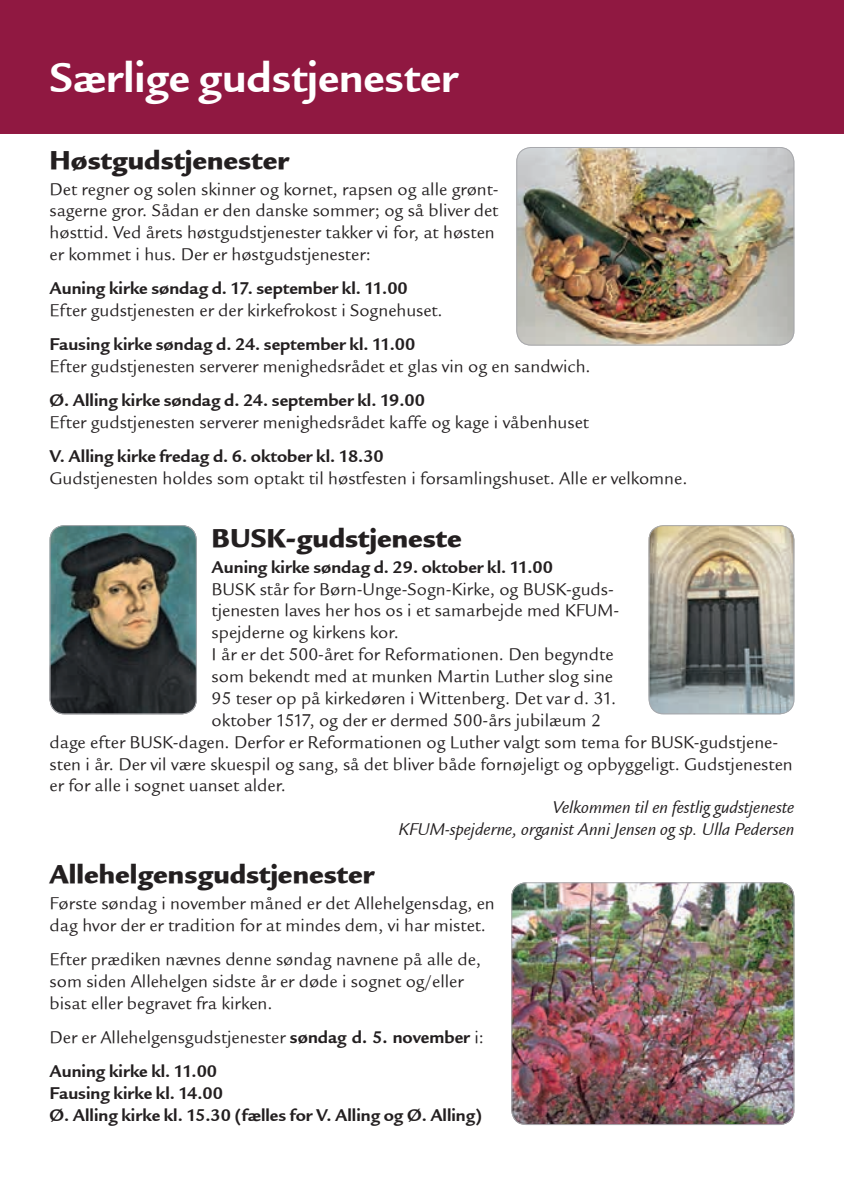
<style>
.page{position:relative;width:844px;height:1191px;background:#fff}
.page>*{position:absolute;margin:0;border:0;box-sizing:border-box;transform-origin:0 0}
.t1{font:45.5px "Legacy Sans ITCTT Bold";color:#fff}
.t2{font:28px "Legacy Sans Md ITCTT Ultra";color:#231f20}
.t3{font:18.38px/21.9px "Legacy Sans ITCTT Book";color:#231f20}
.t4{font:18.38px/21.9px "Legacy Sans ITCTT Bold";color:#231f20}
.t5{font:italic 18.38px/21.9px "Legacy Sans ITCTT Book";color:#231f20;text-align:right}
.s1{font-family:"Legacy Sans";font-weight:700}
</style>
<div class="page">
<div style="left:0;top:0;width:843px;height:134px;background:#901841"></div>
<img style="left:650px;top:525px;width:144px;height:189px">
<div style="left:648px;top:525px;width:146px;height:189px;border:1px solid #a8a9ad;border-radius:14px"></div>
<img style="left:513px;top:882px;width:281px;height:243px">
<div style="left:511px;top:882px;width:283px;height:243px;border:1px solid #a8a9ad;border-radius:14px"></div>
<img style="left:50px;top:525px;width:147px;height:189px">
<div style="left:50px;top:525px;width:147px;height:189px;border:1px solid #a8a9ad;border-radius:14px"></div>
<img style="left:516px;top:147px;width:278px;height:198px">
<div style="left:516px;top:147px;width:278px;height:198px;border:1px solid #a8a9ad;border-radius:14px"></div>
<h1 class="t1" style="left:50px;top:51px;width:410px">Særlige gudstjenester</h1>
<h2 class="t2" style="left:50px;top:143px;width:241px">Høstgudstjenester</h2>
<p class="t3" style="left:50px;top:178px;width:450px">Det regner og solen skinner og kornet, rapsen og alle grønt&shy;sagerne gror. Sådan er den danske sommer; og så bliver det høsttid. Ved årets høstgudstjenester takker vi for, at høsten er kommet i hus. Der er høstgudstjenester:</p>
<p class="t4" style="left:50px;top:278px;width:359px">Auning kirke søndag d. 17. september kl. 11.00</p>
<p class="t3" style="left:50px;top:300px;width:394px">Efter gudstjenesten er der kirkefrokost i Sognehuset.</p>
<p class="t4" style="left:50px;top:334px;width:367px">Fausing kirke søndag d. 24. september kl. 11.00</p>
<p class="t3" style="left:50px;top:356px;width:542px">Efter gudstjenesten serverer menighedsrådet et glas vin og en sandwich.</p>
<p class="t4" style="left:50px;top:390px;width:376px">Ø. Alling kirke søndag d. 24. september kl. 19.00</p>
<p class="t3" style="left:50px;top:411px;width:540px">Efter gudstjenesten serverer menighedsrådet kaffe og kage i våbenhuset</p>
<p class="t4" style="left:50px;top:446px;width:335px">V. Alling kirke fredag d. 6. oktober kl. 18.30</p>
<p class="t3" style="left:50px;top:467px;width:639px">Gudstjenesten holdes som optakt til høstfesten i forsamlingshuset. Alle er velkomne.</p>
<h2 class="t2" style="left:211px;top:521px;width:252px">BUSK-gudstjeneste</h2>
<p class="t4" style="left:211px;top:556px;width:343px">Auning kirke søndag d. 29. oktober kl. 11.00</p>
<p class="t3" style="left:211px;top:578px;width:403px">BUSK står for Børn-Unge-Sogn-Kirke, og BUSK-guds-</p>
<p class="t3" style="left:211px;top:600px;width:409px">tjenesten laves her hos os i et samarbejde med KFUM-</p>
<p class="t3" style="left:211px;top:622px;width:188px">spejderne og kirkens kor.</p>
<p class="t3" style="left:211px;top:643px;width:403px">I år er det 500-året for Reformationen. Den begyndte</p>
<p class="t3" style="left:211px;top:665px;width:403px">som bekendt med at munken Martin Luther slog sine</p>
<p class="t3" style="left:211px;top:687px;width:406px">95 teser op på kirkedøren i Wittenberg. Det var d. 31.</p>
<p class="t3" style="left:211px;top:709px;width:390px">oktober 1517, og der er dermed 500-års jubilæum 2</p>
<p class="t3" style="left:50px;top:731px;width:729px">dage efter BUSK-dagen. Derfor er Reformationen og Luther valgt som tema for BUSK-gudstjene-</p>
<p class="t3" style="left:50px;top:753px;width:744px">sten i år. Der vil være skuespil og sang, så det bliver både fornøjeligt og opbyggeligt. Gudstjenesten</p>
<p class="t3" style="left:50px;top:775px;width:238px">er for alle i sognet uanset alder.</p>
<p class="t5" style="left:398px;top:797px;width:397px">Velkommen til en festlig gudstjeneste<br>KFUM-spejderne, organist Anni Jensen og sp. Ulla Pedersen</p>
<h2 class="t2" style="left:50px;top:857px;width:326px">Allehelgensgudstjenester</h2>
<p class="t3" style="left:50px;top:892px;width:446px">Første søndag i november måned er det Allehelgensdag, en dag hvor der er tradition for at mindes dem, vi har mistet.</p>
<p class="t3" style="left:50px;top:948px;width:433px">Efter prædiken nævnes denne søndag navnene på alle de, som siden Allehelgen sidste år er døde i sognet og/eller bisat eller begravet fra kirken.</p>
<p class="t3" style="left:50px;top:1026px;width:435px">Der er Allehelgensgudstjenester <span class="s1">søndag d. 5. november</span> i:</p>
<p class="t4" style="left:50px;top:1060px;width:434px">Auning kirke kl. 11.00<br>Fausing kirke kl. 14.00<br>Ø. Alling kirke kl. 15.30 (fælles for V. Alling og Ø. Alling)</p>
</div>
